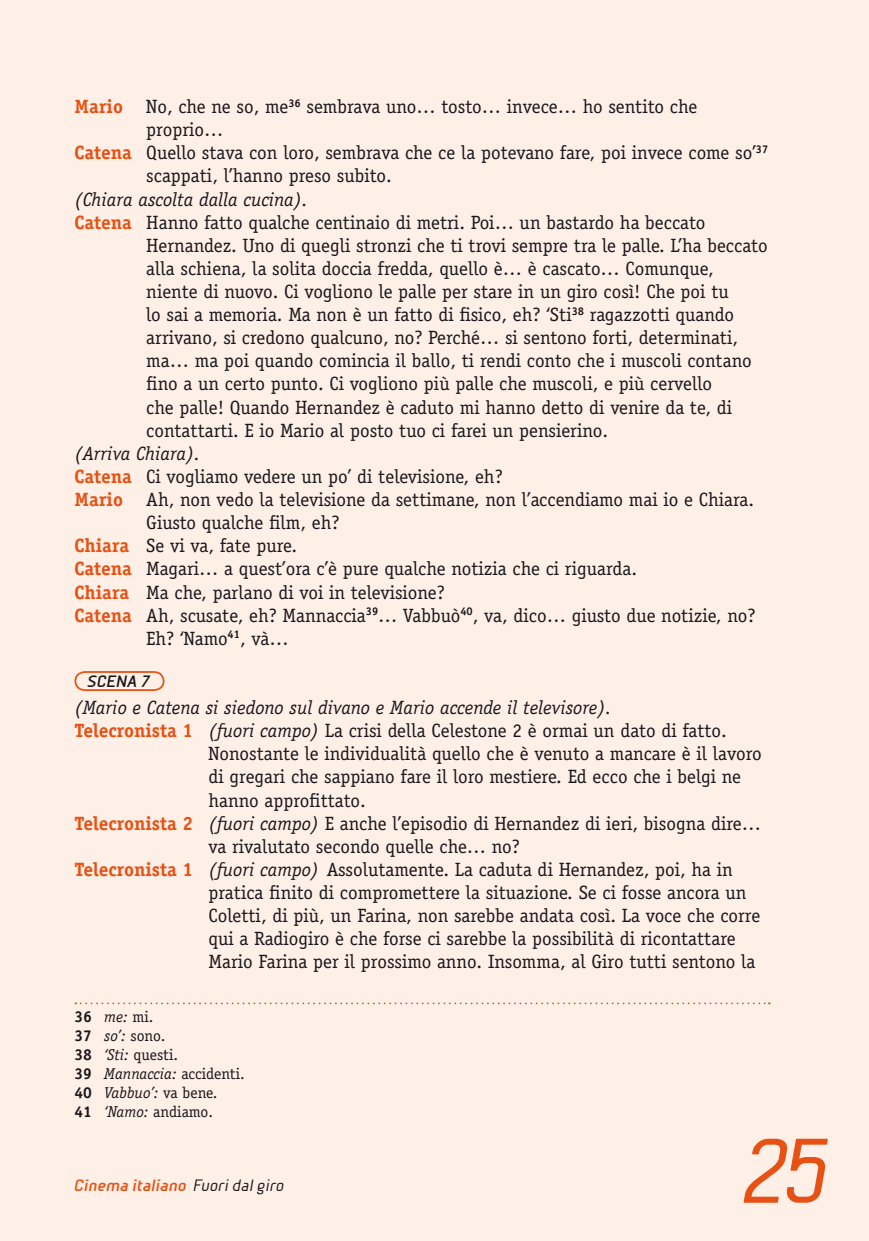
<style>
.page{position:relative;width:869px;height:1241px;background:#fff}
.page>*{position:absolute;margin:0;border:0;box-sizing:border-box;transform-origin:0 0}
.t1{font:italic 87.5px "Beta Sans";color:#e75113}
.t2{font:19.25px "Officina Serif Std";color:#1a171c}
.t3{font:italic 19.25px "Officina Serif Std";color:#1a171c}
.t4{font:15.75px/18.9px "Officina Serif Std";color:#1a171c}
.t5{font:italic 700 15.75px "Beta Sans";color:#e75113}
.t6{font:italic 700 15.75px "Beta Sans";color:#1a171c}
.s1{font-weight:700;color:#e75113}
.s2{font-style:italic}
.s3{font-weight:700}
.s4{font-weight:400;color:#1a171c}
</style>
<div class="page">
<div style="left:0;top:0;width:868px;height:1240px;background:#fef0e7"></div>
<svg style="left:74px;top:671px;width:91px;height:20px"></svg>
<svg style="left:75px;top:1002px;width:694px;height:2px"></svg>
<p class="t2" style="left:74px;top:95px;width:624px"><span class="s1">Mario</span> No, che ne so, me<sup>36</sup> sembrava uno… tosto… invece… ho sentito che</p>
<p class="t2" style="left:146px;top:118px;width:79px">proprio…</p>
<p class="t2" style="left:74px;top:141px;width:695px"><span class="s1">Catena</span> Quello stava con loro, sembrava che ce la potevano fare, poi invece come so’<sup>37</sup></p>
<p class="t2" style="left:146px;top:165px;width:247px">scappati, l’hanno preso subito.</p>
<p class="t3" style="left:74px;top:188px;width:235px">(Chiara ascolta dalla cucina).</p>
<p class="t2" style="left:74px;top:211px;width:632px"><span class="s1">Catena</span> Hanno fatto qualche centinaio di metri. Poi… un bastardo ha beccato</p>
<p class="t2" style="left:146px;top:234px;width:622px">Hernandez. Uno di quegli stronzi che ti trovi sempre tra le palle. L’ha beccato</p>
<p class="t2" style="left:146px;top:257px;width:568px">alla schiena, la solita doccia fredda, quello è… è cascato… Comunque,</p>
<p class="t2" style="left:146px;top:280px;width:583px">niente di nuovo. Ci vogliono le palle per stare in un giro così! Che poi tu</p>
<p class="t2" style="left:146px;top:303px;width:589px">lo sai a memoria. Ma non è un fatto di fisico, eh? ‘Sti<sup>38</sup> ragazzotti quando</p>
<p class="t2" style="left:146px;top:326px;width:593px">arrivano, si credono qualcuno, no? Perché… si sentono forti, determinati,</p>
<p class="t2" style="left:146px;top:349px;width:606px">ma… ma poi quando comincia il ballo, ti rendi conto che i muscoli contano</p>
<p class="t2" style="left:146px;top:372px;width:567px">fino a un certo punto. Ci vogliono più palle che muscoli, e più cervello</p>
<p class="t2" style="left:146px;top:396px;width:587px">che palle! Quando Hernandez è caduto mi hanno detto di venire da te, di</p>
<p class="t2" style="left:146px;top:419px;width:463px">contattarti. E io Mario al posto tuo ci farei un pensierino.</p>
<p class="t3" style="left:74px;top:442px;width:127px">(Arriva Chiara).</p>
<p class="t2" style="left:74px;top:465px;width:429px"><span class="s1">Catena</span> Ci vogliamo vedere un po’ di televisione, eh?</p>
<p class="t2" style="left:74px;top:488px;width:680px"><span class="s1">Mario</span> Ah, non vedo la televisione da settimane, non l’accendiamo mai io e Chiara.</p>
<p class="t2" style="left:146px;top:511px;width:195px">Giusto qualche film, eh?</p>
<p class="t2" style="left:74px;top:534px;width:224px"><span class="s1">Chiara</span> Se vi va, fate pure.</p>
<p class="t2" style="left:74px;top:557px;width:564px"><span class="s1">Catena</span> Magari… a quest’ora c’è pure qualche notizia che ci riguarda.</p>
<p class="t2" style="left:74px;top:580px;width:372px"><span class="s1">Chiara</span> Ma che, parlano di voi in televisione?</p>
<p class="t2" style="left:74px;top:603px;width:682px"><span class="s1">Catena</span> Ah, scusate, eh? Mannaccia<sup>39</sup>… Vabbuò<sup>40</sup>, va, dico… giusto due notizie, no?</p>
<p class="t2" style="left:146px;top:627px;width:144px">Eh? ‘Namo<sup>41</sup>, và…</p>
<p class="t6" style="left:87px;top:672px;width:64px">SCENA 7</p>
<p class="t3" style="left:74px;top:696px;width:538px">(Mario e Catena si siedono sul divano e Mario accende il televisore).</p>
<p class="t2" style="left:74px;top:719px;width:653px"><span class="s1">Telecronista 1</span> <span class="s2">(fuori campo)</span> La crisi della Celestone 2 è ormai un dato di fatto.</p>
<p class="t2" style="left:208px;top:742px;width:554px">Nonostante le individualità quello che è venuto a mancare è il lavoro</p>
<p class="t2" style="left:208px;top:765px;width:534px">di gregari che sappiano fare il loro mestiere. Ed ecco che i belgi ne</p>
<p class="t2" style="left:208px;top:788px;width:159px">hanno approfittato.</p>
<p class="t2" style="left:74px;top:811px;width:687px"><span class="s1">Telecronista 2</span> <span class="s2">(fuori campo)</span> E anche l’episodio di Hernandez di ieri, bisogna dire…</p>
<p class="t2" style="left:208px;top:834px;width:313px">va rivalutato secondo quelle che… no?</p>
<p class="t2" style="left:74px;top:858px;width:659px"><span class="s1">Telecronista 1</span> <span class="s2">(fuori campo)</span> Assolutamente. La caduta di Hernandez, poi, ha in</p>
<p class="t2" style="left:208px;top:881px;width:539px">pratica finito di compromettere la situazione. Se ci fosse ancora un</p>
<p class="t2" style="left:208px;top:904px;width:553px">Coletti, di più, un Farina, non sarebbe andata così. La voce che corre</p>
<p class="t2" style="left:208px;top:927px;width:528px">qui a Radiogiro è che forse ci sarebbe la possibilità di ricontattare</p>
<p class="t2" style="left:208px;top:950px;width:548px">Mario Farina per il prossimo anno. Insomma, al Giro tutti sentono la</p>
<p class="t4" style="left:74px;top:1007px;width:172px"><span class="s3">36</span> <span class="s2">me:</span> mi.<br><span class="s3">37</span> <span class="s2">so’:</span> sono.<br><span class="s3">38</span> <span class="s2">‘Sti:</span> questi.<br><span class="s3">39</span> <span class="s2">Mannaccia:</span> accidenti.<br><span class="s3">40</span> <span class="s2">Vabbuo’:</span> va bene.<br><span class="s3">41</span> <span class="s2">‘Namo:</span> andiamo.</p>
<p class="t5" style="left:74px;top:1176px;width:211px">Cinema italiano <span class="s4">Fuori dal giro</span></p>
<h1 class="t1" style="left:741px;top:1119px;width:91px">25</h1>
</div>
